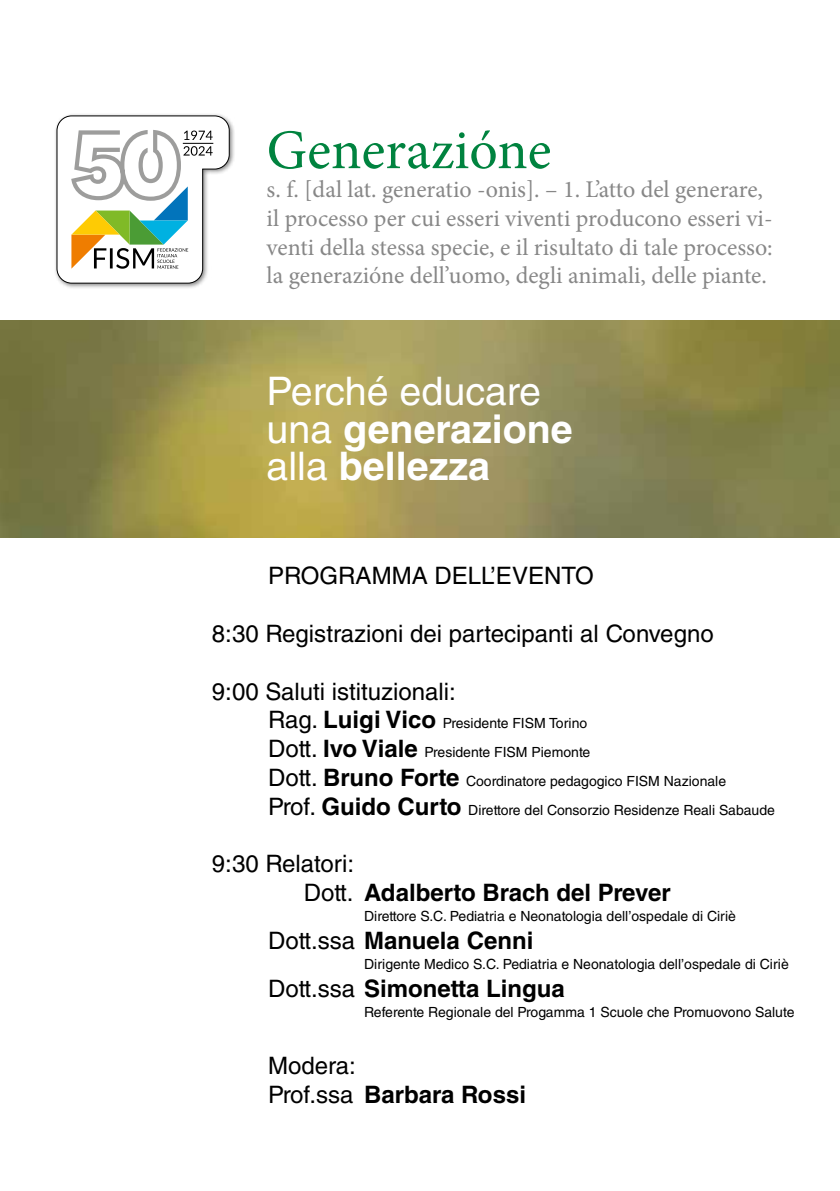
<style>
.page{position:relative;width:840px;height:1191px;background:#fff}
.page>*{position:absolute;margin:0;border:0;box-sizing:border-box;transform-origin:0 0}
.t1{font:56px "Minion Pro";color:#00833f}
.t2{font:39.4px/37.4px "Helvetica LT Std";color:#fff}
.t3{font:24px/28.8px "Minion Pro";color:#878787}
.t4{font:24px/28.8px "Helvetica LT Std";color:#000}
.t5{font:700 24px/28.8px "Helvetica LT Std";color:#000}
.t6{font:14px/28.8px "Helvetica LT Std";color:#000}
.s1{font-weight:700}
.s2{font-size:24px}
.s3{font-weight:700;font-size:24px}
.s4{font-weight:400}
</style>
<div class="page">
<img style="left:0;top:320px;width:839px;height:217px">
<div style="left:54px;top:113px;width:182px;height:177px;background:#000;opacity:.5"></div>
<svg style="left:56px;top:115px;width:173px;height:169px"></svg>
<h1 class="t1" style="left:266px;top:113px;width:286px">Generazióne</h1>
<h3 class="t3" style="left:266px;top:175px;width:507px">s. f. [dal lat. generatio -onis]. – 1. L’atto del generare, il processo per cui esseri viventi producono esseri vi&shy;venti della stessa specie, e il risultato di tale processo: la generazióne dell’uomo, degli animali, delle piante.</h3>
<h2 class="t2" style="left:266px;top:373px;width:307px">Perché educare una <span class="s1">generazione </span>alla <span class="s1">bellezza</span></h2>
<h3 class="t4" style="left:268px;top:561px;width:327px">PROGRAMMA DELL’EVENTO</h3>
<h3 class="t4" style="left:212px;top:619px;width:503px">8:30 Registrazioni dei partecipanti al Convegno</h3>
<h3 class="t4" style="left:212px;top:676px;width:245px">9:00 Saluti istituzionali:</h3>
<p class="t6" style="left:268px;top:709px;width:508px"><span class="s2">Rag.</span> <span class="s3">Luigi Vico</span> Presidente FISM Torino<br><span class="s2">Dott.</span> <span class="s3">Ivo Viale</span> Presidente FISM Piemonte<br><span class="s2">Dott.</span> <span class="s3">Bruno Forte</span> Coordinatore pedagogico FISM Nazionale <span class="s2">Prof.</span> <span class="s3">Guido Curto</span> Direttore del Consorzio Residenze Reali Sabaude</p>
<h3 class="t5" style="left:303px;top:849px;width:368px;text-indent:-92px"><span class="s4">9:30 Relatori:<br>Dott.</span> Adalberto Brach del Prever</h3>
<p class="t6" style="left:364px;top:901px;width:373px">Direttore S.C. Pediatria e Neonatologia dell’ospedale di Ciriè</p>
<h3 class="t5" style="left:268px;top:926px;width:267px"><span class="s4">Dott.ssa</span> Manuela Cenni</h3>
<p class="t6" style="left:364px;top:949px;width:426px">Dirigente Medico S.C. Pediatria e Neonatologia dell’ospedale di Ciriè</p>
<h3 class="t5" style="left:268px;top:974px;width:298px"><span class="s4">Dott.ssa</span> Simonetta Lingua</h3>
<p class="t6" style="left:364px;top:997px;width:431px">Referente Regionale del Progamma 1 Scuole che Promuovono Salute</p>
<h3 class="t4" style="left:268px;top:1051px;width:259px">Modera:<br>Prof.ssa <span class="s1">Barbara Rossi</span></h3>
</div>
